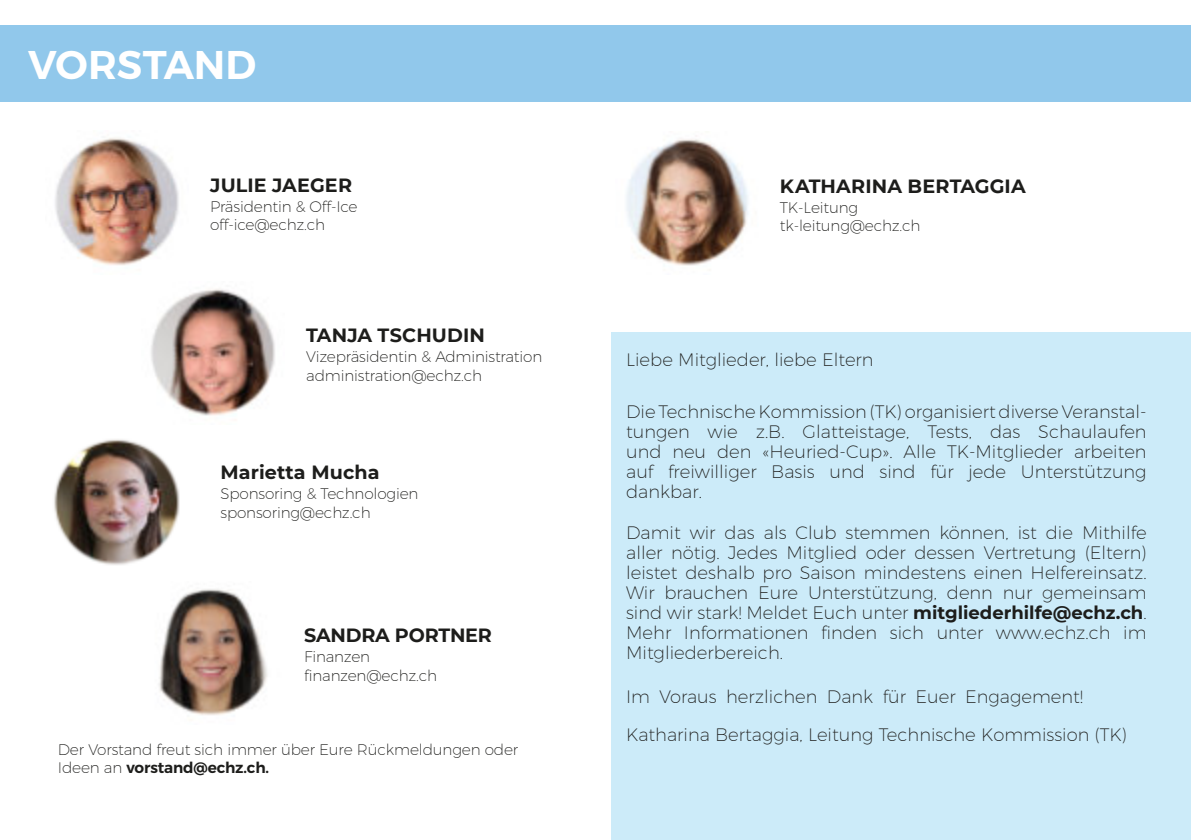
<style>
.page{position:relative;width:1191px;height:840px;background:#fff}
.page>*{position:absolute;margin:0;border:0;box-sizing:border-box;transform-origin:0 0}
.t1{font:600 40px "Montserrat";letter-spacing:-.005em;color:#fff}
.t2{font:700 19.2px "Montserrat";letter-spacing:.005em;color:#1d1d1b}
.t3{font:200 18px/20px "Montserrat";color:#1d1d1b;text-align:justify}
.t4{font:200 15.2px/18.4px "Montserrat";letter-spacing:-.01em;color:#1d1d1b}
.s1{font-weight:600}
.s2{font-weight:700}
</style>
<div class="page">
<img style="left:151px;top:289px;width:124px;height:127px">
<img style="left:626px;top:139px;width:122px;height:127px">
<img style="left:54px;top:439px;width:126px;height:126px">
<img style="left:55px;top:138px;width:124px;height:128px">
<img style="left:159px;top:589px;width:109px;height:126px">
<h1 class="t1" style="left:28px;top:41px;width:230px">VORSTAND</h1>
<p class="t2" style="left:210px;top:173px;width:143px">JULIE JAEGER</p>
<p class="t2" style="left:780px;top:174px;width:247px">KATHARINA BERTAGGIA</p>
<p class="t4" style="left:210px;top:197px;width:149px">Präsidentin &amp; Off-Ice off-ice@echz.ch</p>
<p class="t2" style="left:306px;top:323px;width:180px">TANJA TSCHUDIN</p>
<p class="t4" style="left:306px;top:347px;width:237px">Vizepräsidentin &amp; Administration administration@echz.ch</p>
<p class="t2" style="left:220px;top:460px;width:160px">Marietta Mucha</p>
<p class="t4" style="left:220px;top:484px;width:199px">Sponsoring &amp; Technologien sponsoring@echz.ch</p>
<p class="t2" style="left:304px;top:623px;width:189px">SANDRA PORTNER</p>
<p class="t4" style="left:304px;top:647px;width:135px">Finanzen finanzen@echz.ch</p>
<p class="t4" style="left:58px;top:739px;width:462px">Der Vorstand freut sich immer über Eure Rückmeldungen oder<br>Ideen an <span class="s1">vorstand@echz.ch.</span></p>
<p class="t4" style="left:780px;top:198px;width:142px">TK-Leitung tk-leitung@echz.ch</p>
<p class="t3" style="left:626px;top:349px;width:249px">Liebe Mitglieder, liebe Eltern</p>
<p class="t3" style="left:626px;top:401px;width:522px">Die Technische Kommission (TK) organisiert diverse Veranstal&shy;tungen wie z.B. Glatteistage, Tests, das Schaulaufen und neu den «Heuried-Cup». Alle TK-Mitglieder arbeiten auf freiwilliger Basis und sind für jede Unterstützung dankbar.</p>
<p class="t3" style="left:626px;top:521px;width:522px">Damit wir das als Club stemmen können, ist die Mithilfe aller nötig. Jedes Mitglied oder dessen Vertretung (Eltern) leistet deshalb pro Saison mindestens einen Helfereinsatz.<br>Wir brauchen Eure Unterstützung, denn nur gemeinsam sind wir stark! Meldet Euch unter <span class="s2">mitgliederhilfe@echz.ch</span>.<br>Mehr Informationen finden sich unter www.echz.ch im Mitgliederbereich.</p>
<p class="t3" style="left:626px;top:676px;width:502px;line-height:38px">Im Voraus herzlichen Dank für Euer Engagement!<br>Katharina Bertaggia, Leitung Technische Kommission (TK)</p>
</div>
